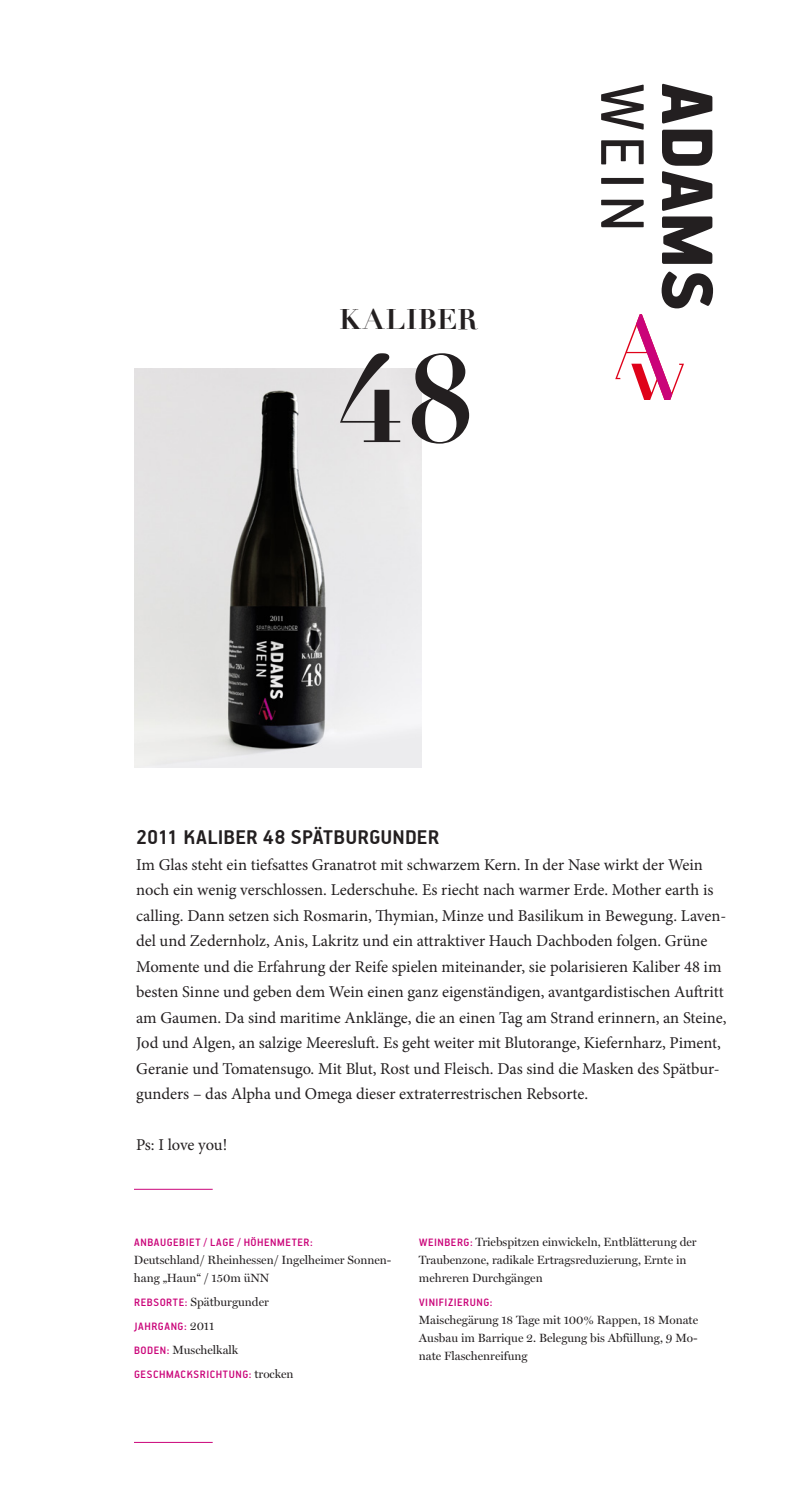
<style>
.page{position:relative;width:787px;height:1489px;background:#fff}
.page>*{position:absolute;margin:0;border:0;box-sizing:border-box;transform-origin:0 0}
.t1{font:700 121.8px "Didot";color:#231f20}
.t2{font:900 81.6px "PF Handbook Pro";color:#231f20}
.t3{font:68.85px "PF Handbook Pro";color:#231f20}
.t4{font:700 27.75px "Didot";letter-spacing:.02em;color:#231f20}
.t5{font:700 22.5px "PF Handbook Pro";letter-spacing:.005em;color:#231f20}
.t6{font:16.5px/25.5px "Minion Pro";color:#231f20}
.t7{font:12px/18px "Miller Display";color:#231f20}
.t8{font:500 12px "PF Handbook Pro";letter-spacing:.045em;color:#ca0479}
.s1{font-family:"PF Handbook Pro";font-weight:500;color:#ca0479}
.s2{font-family:"Miller Display";font-weight:400;color:#231f20}
</style>
<div class="page">
<img style="left:134px;top:369px;width:287px;height:398px">
<svg style="left:615px;top:314px;width:69px;height:86px"></svg>
<hr style="left:134px;top:1188px;width:79px;height:1px;background:#ca0479">
<hr style="left:134px;top:1441px;width:79px;height:1px;background:#ca0479">
<h3 class="t4" style="left:339px;top:302px;width:140px">KALIBER</h3>
<h1 class="t1" style="left:336px;top:324px;width:140px">48</h1>
<h3 class="t3" style="left:664px;top:84px;width:149px;rotate:90deg">WEIN</h3>
<h2 class="t2" style="left:736px;top:83px;width:230px;rotate:90deg">ADAMS</h2>
<h3 class="t5" style="left:136px;top:823px;width:304px">2011 KALIBER 48 SPÄTBURGUNDER</h3>
<p class="t6" style="left:136px;top:851px;width:592px">Im Glas steht ein tiefsattes Granatrot mit schwarzem Kern. In der Nase wirkt der Wein noch ein wenig verschlossen. Lederschuhe. Es riecht nach warmer Erde. Mother earth is calling. Dann setzen sich Rosmarin, Thymian, Minze und Basilikum in Bewegung. Laven&shy;del und Zedernholz, Anis, Lakritz und ein attraktiver Hauch Dachboden folgen. Grüne Momente und die Erfahrung der Reife spielen miteinander, sie polarisieren Kaliber 48 im besten Sinne und geben dem Wein einen ganz eigenständigen, avantgardistischen Auftritt am Gaumen. Da sind maritime Anklänge, die an einen Tag am Strand erinnern, an Steine, Jod und Algen, an salzige Meeresluft. Es geht weiter mit Blutorange, Kiefernharz, Piment, Geranie und Tomatensugo. Mit Blut, Rost und Fleisch. Das sind die Masken des Spätbur&shy;gunders – das Alpha und Omega dieser extraterrestrischen Rebsorte.</p>
<p class="t6" style="left:136px;top:1132px;width:93px">Ps: I love you!</p>
<p class="t8" style="left:134px;top:1234px;width:180px">ANBAUGEBIET / LAGE / HÖHENMETER:</p>
<p class="t7" style="left:134px;top:1250px;width:259px">Deutschland/ Rheinhessen/ Ingelheimer Sonnen&shy;hang „Haun“ / 150m üNN</p>
<p class="t7" style="left:134px;top:1292px;width:136px"><span class="s1">REBSORTE:</span> Spätburgunder</p>
<p class="t8" style="left:134px;top:1318px;width:82px">JAH RGANG: <span class="s2">2011</span></p>
<p class="t7" style="left:134px;top:1340px;width:106px"><span class="s1">BODEN:</span> Muschelkalk</p>
<p class="t8" style="left:134px;top:1366px;width:161px">GESCHMACKSRICHTUNG: <span class="s2">trocken</span></p>
<p class="t7" style="left:419px;top:1232px;width:279px"><span class="s1">WEINBERG:</span> Triebspitzen einwickeln, Entblätterung der<br>Traubenzone, radikale Ertragsreduzierung, Ernte in mehreren Durchgängen</p>
<p class="t8" style="left:419px;top:1294px;width:75px">VINIFIZIERUNG:</p>
<p class="t7" style="left:419px;top:1310px;width:281px;text-align:justify">Maischegärung 18 Tage mit 100% Rappen, 18 Monate Ausbau im Barrique 2. Belegung bis Abfüllung, 9 Mo&shy;nate Flaschenreifung</p>
</div>
